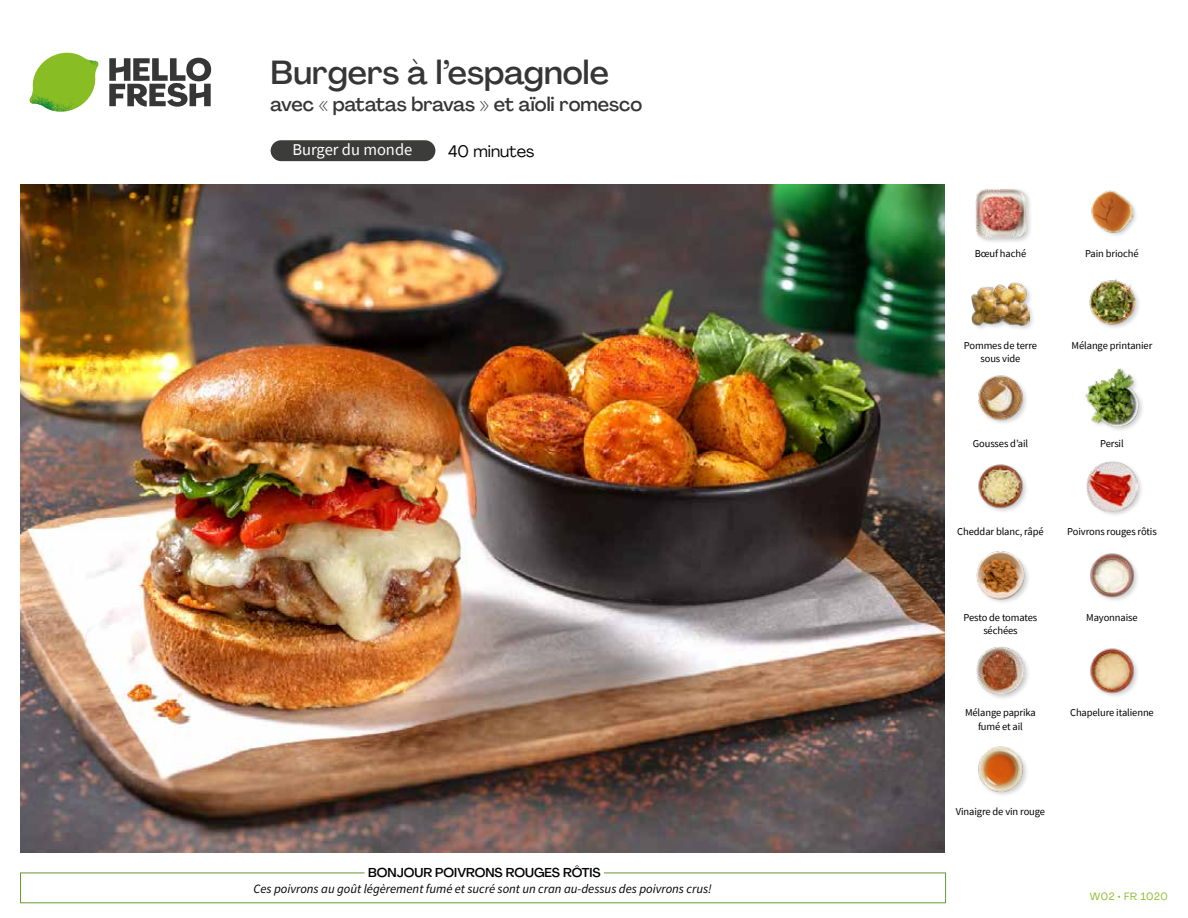
<style>
.page{position:relative;width:1188px;height:918px;background:#fff}
.page>*{position:absolute;margin:0;border:0;box-sizing:border-box;transform-origin:0 0}
.t1{font:500 33px "Agrandir";color:#373636}
.t2{font:500 19.5px "Agrandir";color:#373636}
.t3{font:16.5px "Source Sans Pro";color:#fff}
.t4{font:16.5px "Agrandir";color:#000}
.t5{font:italic 12.75px "Source Sans Pro";color:#000}
.t6{font:500 12.75px "Agrandir";color:#000}
.t7{font:10.5px/13.5px "Source Sans Pro";letter-spacing:-.01em;color:#000;text-align:center}
.t8{font:10.5px "Agrandir";letter-spacing:.05em;color:#89bd24}
</style>
<div class="page">
<svg style="left:109px;top:57px;width:102px;height:50px"></svg>
<svg style="left:34px;top:53px;width:62px;height:40px"></svg>
<img style="left:67px;top:53px;width:32px;height:26px">
<img style="left:33px;top:75px;width:59px;height:11px">
<img style="left:29px;top:79px;width:61px;height:33px">
<img style="left:65px;top:86px;width:27px;height:25px">
<img style="left:21px;top:184px;width:924px;height:668px">
<div style="left:271px;top:140px;width:164px;height:21px;background:#3c3c3b;border-radius:10px"></div>
<img style="left:978px;top:746px;width:49px;height:49px">
<img style="left:1090px;top:648px;width:48px;height:48px">
<div style="left:976px;top:646px;width:55px;height:55px;background:#000;opacity:.2"></div>
<img style="left:977px;top:647px;width:47px;height:47px">
<img style="left:1090px;top:553px;width:48px;height:48px">
<img style="left:976px;top:551px;width:53px;height:51px">
<div style="left:1086px;top:460px;width:58px;height:58px;background:#000;opacity:.2"></div>
<img style="left:1087px;top:461px;width:50px;height:50px">
<img style="left:978px;top:464px;width:49px;height:48px">
<div style="left:1084px;top:368px;width:61px;height:65px;background:#000;opacity:.2"></div>
<img style="left:1084px;top:369px;width:57px;height:57px">
<img style="left:978px;top:375px;width:49px;height:48px">
<img style="left:1089px;top:279px;width:50px;height:49px">
<div style="left:971px;top:282px;width:64px;height:50px;background:#000;opacity:.2"></div>
<img style="left:972px;top:282px;width:57px;height:49px">
<img style="left:1091px;top:190px;width:45px;height:46px">
<div style="left:974px;top:187px;width:59px;height:58px;background:#000;opacity:.2"></div>
<img style="left:975px;top:188px;width:51px;height:50px">
<h1 class="t1" style="left:271px;top:52px;width:340px">Burgers à l’espagnole</h1>
<h2 class="t2" style="left:271px;top:92px;width:373px">avec « patatas bravas » et aïoli romesco</h2>
<h3 class="t4" style="left:448px;top:141px;width:88px">40 minutes</h3>
<h3 class="t3" style="left:292px;top:139px;width:121px">Burger du monde</h3>
<p class="t6" style="left:368px;top:864px;width:234px">BONJOUR POIVRONS ROUGES RÔTIS</p>
<p class="t5" style="left:253px;top:881px;width:460px">Ces poivrons au goût légèrement fumé et sucré sont un cran au-dessus des poivrons crus!</p>
<p class="t7" style="left:975px;top:246px;width:53px">Bœuf haché</p>
<p class="t7" style="left:1085px;top:246px;width:55px">Pain brioché</p>
<p class="t7" style="left:964px;top:339px;width:75px">Pommes de terre sous vide</p>
<p class="t7" style="left:973px;top:437px;width:57px">Gousses d’ail</p>
<p class="t7" style="left:1072px;top:339px;width:82px">Mélange printanier</p>
<p class="t7" style="left:1100px;top:437px;width:25px">Persil</p>
<p class="t7" style="left:957px;top:524px;width:88px">Cheddar blanc, râpé</p>
<p class="t7" style="left:1067px;top:524px;width:91px">Poivrons rouges rôtis</p>
<p class="t7" style="left:964px;top:610px;width:75px">Pesto de tomates séchées</p>
<p class="t7" style="left:965px;top:706px;width:72px">Mélange paprika fumé et ail</p>
<p class="t7" style="left:1086px;top:610px;width:53px">Mayonnaise</p>
<p class="t7" style="left:1070px;top:706px;width:85px">Chapelure italienne</p>
<p class="t7" style="left:956px;top:805px;width:91px">Vinaigre de vin rouge</p>
<p class="t8" style="left:1090px;top:890px;width:80px">W02 • FR 1020</p>
</div>
